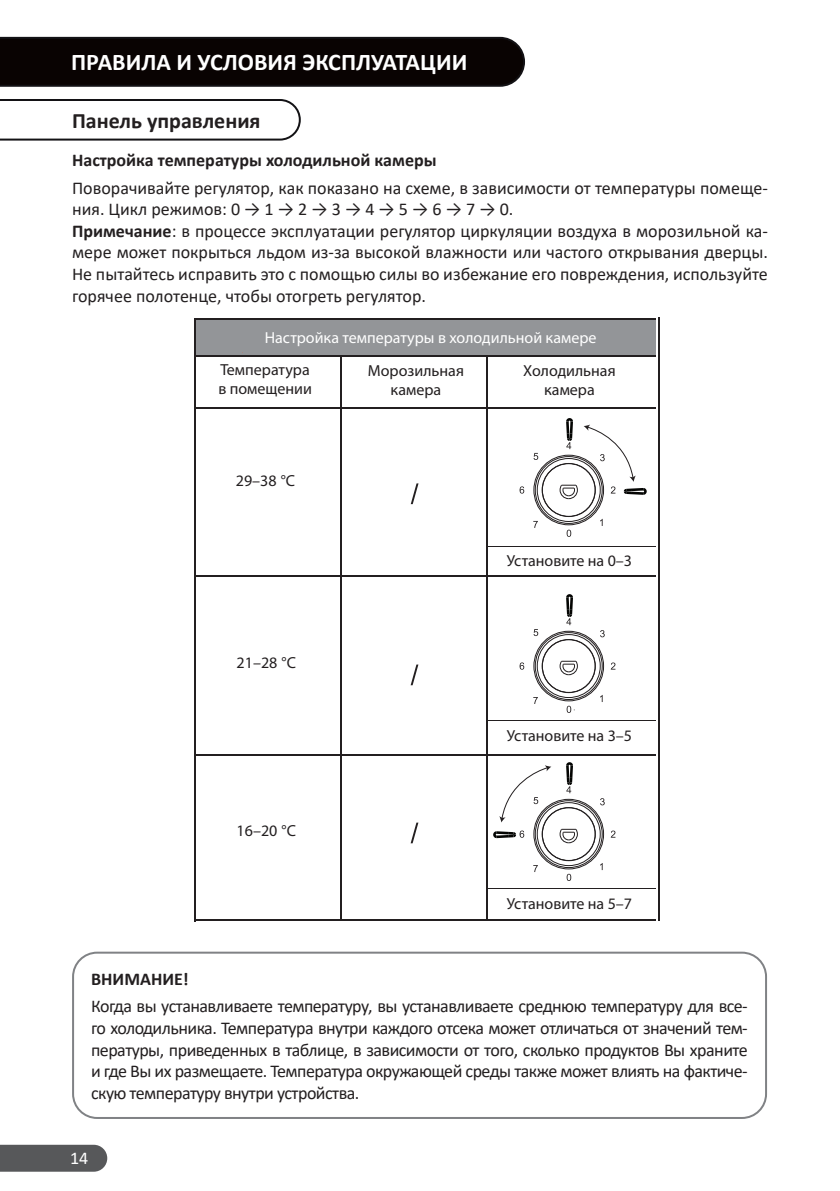
<style>
.page{position:relative;width:840px;height:1191px;background:#fff}
.page>*{position:absolute;margin:0;border:0;box-sizing:border-box;transform-origin:0 0}
.Заголовок_раздела{font:700 24px "Calibri";color:#fff}
.Подзаголовок{font:700 22px "Calibri";color:#231f20}
.Тексты_в__пузырях{font:18px/21.6px "Calibri";color:#231f20;text-align:justify}
.Тексты_в__пузырях-2{font:700 18px "Calibri";color:#231f20}
.t1{font:18px "Calibri";color:#fff}
.t2{font:16px/19.2px "Myriad Pro";color:#231f20;text-align:center}
.t3{font:16px/32.2px "Myriad Pro";color:#fff}
.s1{font-weight:700}
.s2{color:#231f20}
</style>
<div class="page">
<div style="left:0;top:1144px;width:107px;height:27px;background:#57585a"></div>
<svg style="left:0;top:37px;width:524px;height:50px;background:#0c0706"></svg>
<svg style="left:0;top:99px;width:300px;height:42px"></svg>
<div style="left:72px;top:951px;width:694px;height:168px;border:2px solid #808285;border-radius:24px"></div>
<div style="left:195px;top:319px;width:460px;height:37px;background:#939598"></div>
<hr style="left:340px;top:357px;width:1px;height:562px;background:#231f20">
<hr style="left:486px;top:357px;width:1px;height:563px;background:#231f20">
<hr style="left:195px;top:356px;width:460px;height:1px;background:#231f20">
<hr style="left:195px;top:407px;width:460px;height:1px;background:#231f20">
<hr style="left:195px;top:576px;width:460px;height:1px;background:#231f20">
<hr style="left:195px;top:754px;width:460px;height:1px;background:#231f20">
<hr style="left:486px;top:545px;width:169px;height:1px;background:#231f20">
<hr style="left:486px;top:720px;width:169px;height:1px;background:#231f20">
<hr style="left:486px;top:888px;width:169px;height:1px;background:#231f20">
<hr style="left:194px;top:919px;width:461px;height:2px;background:#231f20">
<hr style="left:657px;top:318px;width:2px;height:603px;background:#231f20">
<hr style="left:194px;top:318px;width:2px;height:603px;background:#231f20">
<hr style="left:194px;top:318px;width:461px;height:1px;background:#231f20">
<svg style="left:410px;top:483px;width:8px;height:21px"></svg>
<svg style="left:410px;top:664px;width:8px;height:21px"></svg>
<svg style="left:410px;top:822px;width:8px;height:21px"></svg>
<div style="left:542px;top:463px;width:53px;height:53px;border:1px solid #231f20;border-radius:50%"></div>
<div style="left:535px;top:456px;width:67px;height:67px;border:1px solid #231f20;border-radius:50%"></div>
<div style="left:537px;top:458px;width:63px;height:63px;border:1px solid #231f20;border-radius:50%"></div>
<svg style="left:559px;top:485px;width:18px;height:14px"></svg>
<svg style="left:533px;top:453px;width:5px;height:7px"></svg>
<svg style="left:566px;top:529px;width:5px;height:8px"></svg>
<svg style="left:519px;top:486px;width:5px;height:7px"></svg>
<svg style="left:533px;top:521px;width:4px;height:7px"></svg>
<svg style="left:583px;top:424px;width:64px;height:72px"></svg>
<svg style="left:566px;top:418px;width:7px;height:31px"></svg>
<div style="left:542px;top:639px;width:53px;height:53px;border:1px solid #231f20;border-radius:50%"></div>
<div style="left:533px;top:631px;width:70px;height:70px;border:1px solid #231f20;border-radius:50%"></div>
<div style="left:535px;top:632px;width:67px;height:67px;border:1px solid #231f20;border-radius:50%"></div>
<div style="left:537px;top:634px;width:63px;height:63px;border:1px solid #231f20;border-radius:50%"></div>
<svg style="left:559px;top:661px;width:18px;height:14px"></svg>
<svg style="left:600px;top:630px;width:4px;height:7px"></svg>
<svg style="left:533px;top:629px;width:5px;height:7px"></svg>
<svg style="left:566px;top:705px;width:8px;height:8px"></svg>
<svg style="left:611px;top:662px;width:4px;height:7px"></svg>
<svg style="left:519px;top:662px;width:5px;height:7px"></svg>
<svg style="left:533px;top:697px;width:4px;height:7px"></svg>
<div style="left:542px;top:807px;width:53px;height:53px;border:1px solid #231f20;border-radius:50%"></div>
<div style="left:533px;top:799px;width:70px;height:70px;border:1px solid #231f20;border-radius:50%"></div>
<div style="left:535px;top:800px;width:67px;height:67px;border:1px solid #231f20;border-radius:50%"></div>
<div style="left:537px;top:802px;width:63px;height:63px;border:1px solid #231f20;border-radius:50%"></div>
<svg style="left:559px;top:829px;width:18px;height:14px"></svg>
<svg style="left:600px;top:798px;width:4px;height:7px"></svg>
<svg style="left:499px;top:765px;width:52px;height:57px"></svg>
<svg style="left:566px;top:873px;width:5px;height:8px"></svg>
<svg style="left:611px;top:830px;width:4px;height:7px"></svg>
<svg style="left:533px;top:865px;width:4px;height:7px"></svg>
<svg style="left:493px;top:830px;width:31px;height:9px"></svg>
<svg style="left:566px;top:762px;width:7px;height:31px"></svg>
<svg style="left:566px;top:594px;width:7px;height:31px"></svg>
<p class="Заголовок_раздела" style="left:71px;top:45px;width:397px">ПРАВИЛА И УСЛОВИЯ ЭКСПЛУАТАЦИИ</p>
<p class="Подзаголовок" style="left:72px;top:105px;width:190px">Панель управления</p>
<p class="Тексты_в__пузырях-2" style="left:72px;top:148px;width:366px">Настройка температуры холодильной камеры</p>
<p class="Тексты_в__пузырях" style="left:72px;top:176px;width:697px">Поворачивайте регулятор, как показано на схеме, в зависимости от температуры помеще&shy;ния. Цикл режимов: 0 → 1 → 2 → 3 → 4 → 5 → 6 → 7 → 0.</p>
<p class="Тексты_в__пузырях" style="left:72px;top:219px;width:697px"><span class="s1">Примечание</span>: в процессе эксплуатации регулятор циркуляции воздуха в морозильной ка&shy;мере может покрыться льдом из-за высокой влажности или частого открывания дверцы.<br>Не пытайтесь исправить это с помощью силы во избежание его повреждения, используйте горячее полотенце, чтобы отогреть регулятор.</p>
<p class="t3" style="left:220px;top:321px;width:377px;text-indent:44px">Настройка температуры в холодильной камере<br><span class="s2">Температура</span></p>
<p class="t2" style="left:218px;top:379px;width:95px">в помещении</p>
<p class="t2" style="left:367px;top:360px;width:97px">Морозильная камера</p>
<p class="t2" style="left:523px;top:360px;width:94px">Холодильная камера</p>
<p class="t2" style="left:236px;top:471px;width:61px">29–38 °С</p>
<p class="t2" style="left:236px;top:652px;width:61px">21–28 °С</p>
<p class="t2" style="left:236px;top:820px;width:61px">16–20 °С</p>
<p class="t2" style="left:506px;top:550px;width:127px">Установите на 0–3</p>
<p class="t2" style="left:506px;top:726px;width:127px">Установите на 3–5</p>
<p class="t2" style="left:506px;top:893px;width:127px">Установите на 5–7</p>
<p class="Тексты_в__пузырях-2" style="left:91px;top:966px;width:99px">ВНИМАНИЕ!</p>
<p class="Тексты_в__пузырях" style="left:91px;top:995px;width:657px">Когда вы устанавливаете температуру, вы устанавливаете среднюю температуру для все&shy;го холодильника. Температура внутри каждого отсека может отличаться от значений тем&shy;пературы, приведенных в таблице, в зависимости от того, сколько продуктов Вы храните и где Вы их размещаете. Температура окружающей среды также может влиять на фактиче&shy;скую температуру внутри устройства.</p>
<p class="t1" style="left:70px;top:1145px;width:20px">14</p>
</div>
